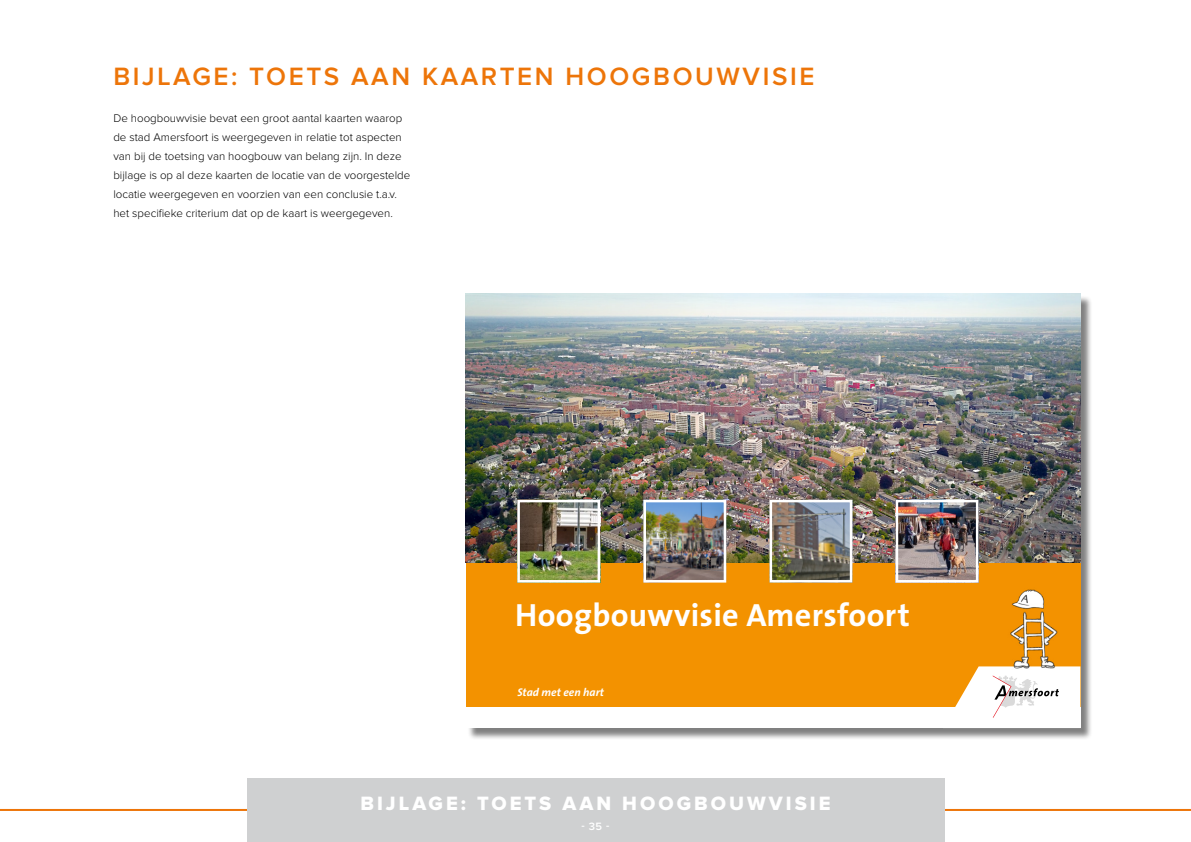
<style>
.page{position:relative;width:1191px;height:842px;background:#fff}
.page>*{position:absolute;margin:0;border:0;box-sizing:border-box;transform-origin:0 0}
.t1{font:700 32.3px "The Sans";letter-spacing:.01em;color:#fff}
.t2{font:600 26px "Proxima Nova";letter-spacing:.1em;color:#ed7509}
.t3{font:20px "Proxima Nova Extrabld";letter-spacing:.15em;color:#fff}
.t4{font:300 11.5px/19px "Proxima Nova";color:#000}
.t5{font:italic 700 11.2px "The Sans";color:#fff}
.t6{font:600 11px "Proxima Nova";color:#fff}
</style>
<div class="page">
<hr style="left:0;top:809px;width:1191px;height:2px;background:#ed7509">
<div style="left:247px;top:778px;width:697px;height:64px;background:#cfd0d1"></div>
<div style="left:467px;top:295px;width:625px;height:445px;background:#000;opacity:.5"></div>
<div style="left:465px;top:562px;width:615px;height:166px;background:#f39200"></div>
<img style="left:465px;top:293px;width:615px;height:269px">
<img style="left:647px;top:504px;width:75px;height:75px">
<div style="left:643px;top:500px;width:83px;height:83px;border:3px solid #fff"></div>
<img style="left:773px;top:504px;width:75px;height:75px">
<div style="left:769px;top:500px;width:83px;height:83px;border:3px solid #fff"></div>
<img style="left:899px;top:504px;width:75px;height:75px">
<div style="left:895px;top:500px;width:83px;height:83px;border:3px solid #fff"></div>
<img style="left:521px;top:504px;width:75px;height:75px">
<div style="left:517px;top:500px;width:83px;height:83px;border:3px solid #fff"></div>
<div style="left:465px;top:707px;width:615px;height:21px;background:#fff"></div>
<svg style="left:955px;top:666px;width:125px;height:52px"></svg>
<img style="left:990px;top:589px;width:69px;height:81px">
<h2 class="t2" style="left:113px;top:64px;width:702px">BIJLAGE: TOETS AAN KAARTEN HOOGBOUWVISIE</h2>
<p class="t4" style="left:113px;top:109px;width:298px">De hoogbouwvisie bevat een groot aantal kaarten waarop de stad Amersfoort is weergegeven in relatie tot aspecten van bij de toetsing van hoogbouw van belang zijn. In deze bijlage is op al deze kaarten de locatie van de voorgestelde locatie weergegeven en voorzien van een conclusie t.a.v. het specifieke criterium dat op de kaart is weergegeven.</p>
<h1 class="t1" style="left:515px;top:588px;width:396px">Hoogbouwvisie Amersfoort</h1>
<p class="t5" style="left:517px;top:683px;width:88px">Stad met een hart</p>
<h3 class="t3" style="left:360px;top:794px;width:471px">BIJLAGE: TOETS AAN HOOGBOUWVISIE</h3>
<p class="t6" style="left:581px;top:822px;width:29px">- 35 -</p>
</div>
